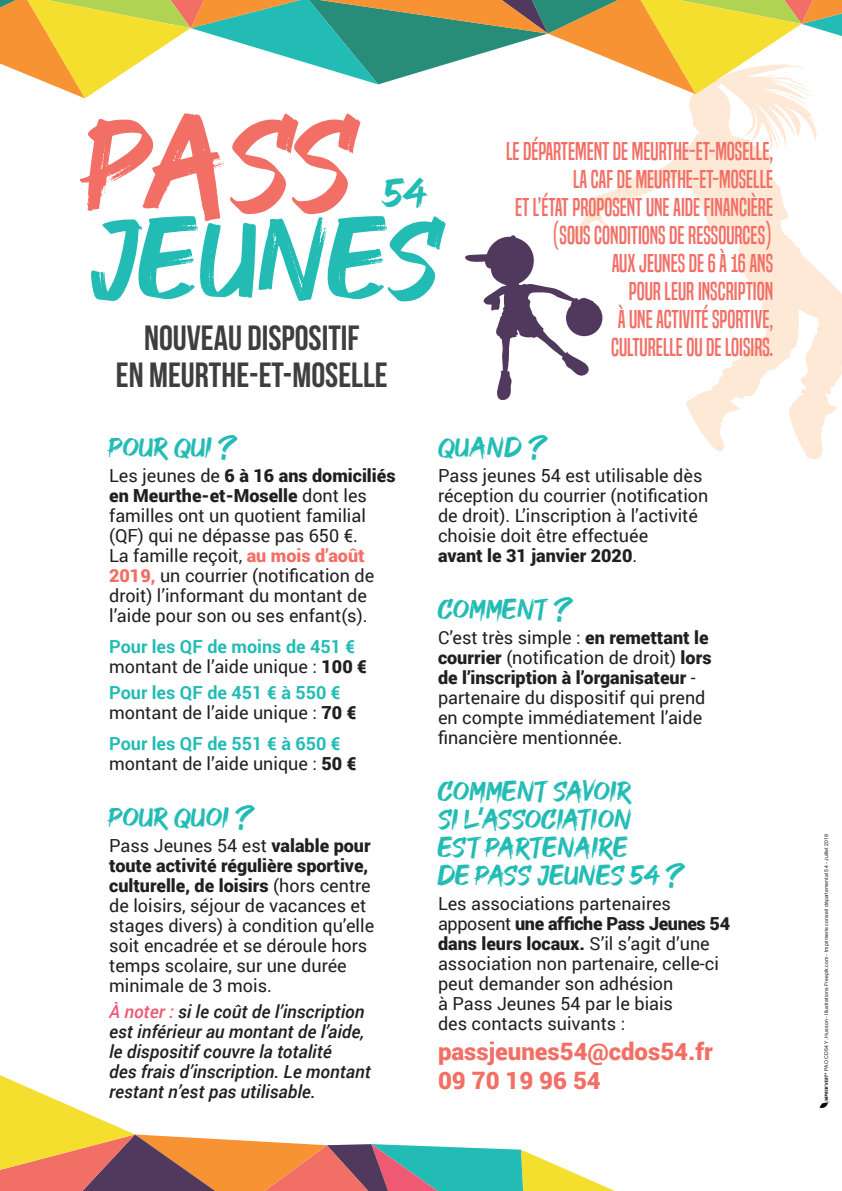
<style>
.page{position:relative;width:842px;height:1191px;background:#fff}
.page>*{position:absolute;margin:0;border:0;box-sizing:border-box;transform-origin:0 0}
.t1{font:134px "GOODBRUSH";color:#f26f66}
.t2{font:113.4px "GOODBRUSH";color:#22bcb5}
.t3{font:41px "GOODBRUSH";color:#22bcb5}
.t4{font:35px "Bebas Neue";color:#3e3e3f}
.t5{font:28px/28px "GOODBRUSH";color:#22bcb5}
.t6{font:24px "Built Titling Rg";color:#f26f66}
.t7{font:900 24px "Roboto";color:#f26f66}
.t8{font:18px/20px "Roboto";color:#231f20}
.t9{font:italic 500 18px/20px "Roboto";color:#231f20}
.t10{font:700 18px/20px "Roboto";color:#22bcb5}
.texte_courant_basiqu{font:5.2px "Arial";letter-spacing:.02em;color:#231f20}
.s1{font-weight:900}
.s2{font-weight:900;color:#f26f66}
.s3{font-weight:400;color:#231f20}
.s4{font-weight:900;color:#231f20}
.s5{color:#f05972}
</style>
<div class="page">
<svg style="left:568px;top:98px;width:274px;height:361px"></svg>
<svg style="left:89px;top:184px;width:13px;height:26px"></svg>
<svg style="left:146px;top:181px;width:24px;height:27px"></svg>
<svg style="left:198px;top:169px;width:22px;height:51px"></svg>
<svg style="left:0;top:1075px;width:615px;height:116px"></svg>
<svg style="left:0;top:0;width:842px;height:98px"></svg>
<svg style="left:465px;top:235px;width:137px;height:165px"></svg>
<img style="left:820px;top:1073px;width:9px;height:34px">
<h1 class="t1" style="left:88px;top:87px;width:271px">PASS</h1>
<h3 class="t3" style="left:383px;top:170px;width:45px">54</h3>
<h2 class="t2" style="left:88px;top:194px;width:357px">JEUNES</h2>
<p class="t4" style="left:144px;top:319px;width:217px">NOUVEAU DISPOSITIF</p>
<p class="t4" style="left:116px;top:356px;width:274px">EN MEURTHE-ET-MOSELLE</p>
<p class="t6" style="left:506px;top:137px;width:269px">LE DÉPARTEMENT DE MEURTHE-ET-MOSELLE,</p>
<p class="t6" style="left:573px;top:165px;width:201px">LA CAF DE MEURTHE-ET-MOSELLE</p>
<p class="t6" style="left:515px;top:193px;width:260px">ET L’ÉTAT PROPOSENT UNE AIDE FINANCIÈRE</p>
<p class="t6" style="left:551px;top:221px;width:223px">(SOUS CONDITIONS DE RESSOURCES)</p>
<p class="t6" style="left:612px;top:249px;width:163px">AUX JEUNES DE 6 À 16 ANS</p>
<p class="t6" style="left:629px;top:277px;width:146px">POUR LEUR INSCRIPTION</p>
<p class="t6" style="left:618px;top:305px;width:157px">À UNE ACTIVITÉ SPORTIVE,</p>
<p class="t6" style="left:611px;top:333px;width:164px">CULTURELLE OU DE LOISIRS.</p>
<p class="t5" style="left:109px;top:434px;width:129px">POUR QUI ?</p>
<p class="t8" style="left:109px;top:464px;width:288px">Les jeunes de <span class="s1">6 à 16 ans domiciliés en Meurthe-et-Moselle</span> dont les familles ont un quotient familial (QF) qui ne dépasse pas 650 €.</p>
<p class="t8" style="left:109px;top:544px;width:267px">La famille reçoit, <span class="s2">au mois d’août 2019,</span> un courrier (notification de droit) l’informant du montant de l’aide pour son ou ses enfant(s).</p>
<p class="t10" style="left:109px;top:636px;width:260px">Pour les QF de moins de 451 € <span class="s3">montant de l’aide unique :</span> <span class="s4">100 €</span></p>
<p class="t10" style="left:109px;top:681px;width:233px">Pour les QF de 451 € à 550 €</p>
<p class="t8" style="left:109px;top:701px;width:249px">montant de l’aide unique : <span class="s1">70 €</span></p>
<p class="t10" style="left:109px;top:733px;width:233px">Pour les QF de 551 € à 650 €</p>
<p class="t8" style="left:109px;top:753px;width:249px">montant de l’aide unique : <span class="s1">50 €</span></p>
<p class="t5" style="left:109px;top:804px;width:146px">POUR QUOI ?</p>
<p class="t8" style="left:109px;top:835px;width:267px">Pass Jeunes 54 est <span class="s1">valable pour toute activité régulière sportive, culturelle, de loisirs</span> (hors centre de loisirs, séjour de vacances et stages divers) à condition qu’elle soit encadrée et se déroule hors temps scolaire, sur une durée minimale de 3 mois.</p>
<p class="t9" style="left:109px;top:1000px;width:263px"><span class="s5">À noter :</span> si le coût de l’inscription est inférieur au montant de l’aide, le dispositif couvre la totalité<br>des frais d’inscription. Le montant restant n’est pas utilisable.</p>
<p class="t5" style="left:438px;top:434px;width:111px">QUAND ?</p>
<p class="t8" style="left:438px;top:464px;width:272px">Pass jeunes 54 est utilisable dès réception du courrier (notification de droit). L’inscription à l’activité choisie doit être effectuée<br><span class="s1">avant le 31 janvier 2020</span>.</p>
<p class="t5" style="left:438px;top:596px;width:136px">COMMENT ?</p>
<p class="t8" style="left:438px;top:626px;width:275px">C’est très simple : <span class="s1">en remettant le courrier</span> (notification de droit) <span class="s1">lors de l’inscription à l’organisateur</span> - partenaire du dispositif qui prend en compte immédiatement l’aide financière mentionnée.</p>
<p class="t5" style="left:438px;top:778px;width:248px">COMMENT SAVOIR<br>SI L’ASSOCIATION<br>EST PARTENAIRE<br>DE PASS JEUNES 54 ?</p>
<p class="t8" style="left:438px;top:892px;width:294px">Les associations partenaires apposent <span class="s1">une affiche Pass Jeunes 54 dans leurs locaux.</span> S’il s’agit d’une association non partenaire, celle-ci peut demander son adhésion<br>à Pass Jeunes 54 par le biais<br>des contacts suivants :</p>
<p class="t7" style="left:438px;top:1034px;width:277px">passjeunes54@cdos54.fr</p>
<p class="t7" style="left:438px;top:1063px;width:164px">09 70 19 96 54</p>
<p class="texte_courant_basiqu" style="left:823px;top:1070px;width:238px;rotate:-90deg">PAO CD54 Y. Husson - Illustrations Freepik.com - Imprimerie conseil départemental 54 - Juillet 2019</p>
</div>
